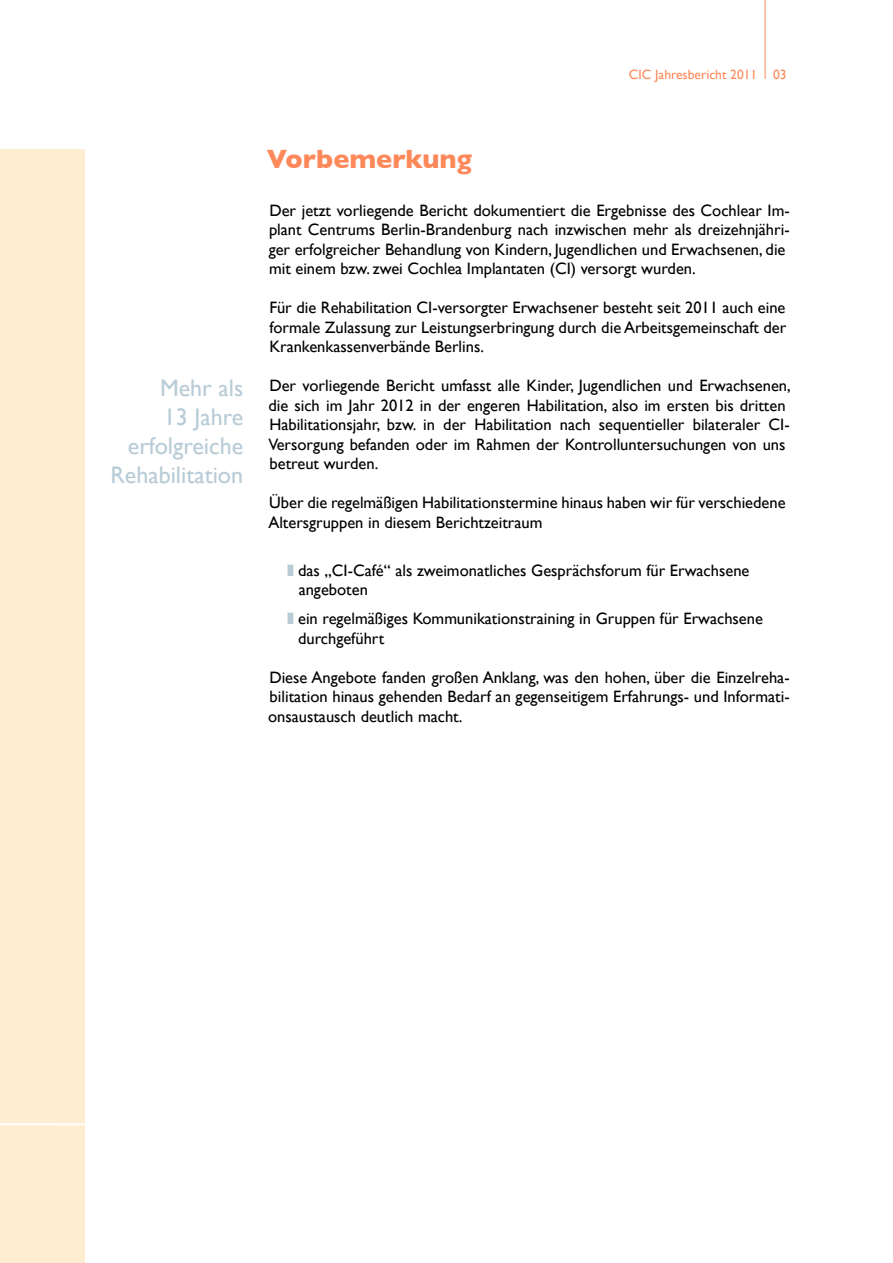
<style>
.page{position:relative;width:893px;height:1263px;background:#fff}
.page>*{position:absolute;margin:0;border:0;box-sizing:border-box;transform-origin:0 0}
.t1{font:700 27px "Gill Sans";color:#fd885a}
.t2{font:24px/28.8px "Gill Sans";color:#b8cbd6;text-align:right}
.t3{font:16.5px/19.5px "Gill Sans";color:#000}
.t4{font:13.5px "Gill Sans";color:#fd885a}
.s1{color:#b8cbd6}
</style>
<div class="page">
<hr style="left:765px;top:0;width:1px;height:79px;background:#fd885a">
<div style="left:0;top:149px;width:85px;height:1114px;background:#ffedd1"></div>
<svg style="left:0;top:1123px;width:85px;height:3px"></svg>
<p class="t4" style="left:629px;top:66px;width:159px">CIC Jahresbericht 2011 03</p>
<h2 class="t2" style="left:110px;top:373px;width:134px">Mehr als<br>13 Jahre erfolgreiche<br>Rehabilitation</h2>
<h1 class="t1" style="left:267px;top:143px;width:207px">Vorbemerkung</h1>
<p class="t3" style="left:269px;top:200px;width:522px">Der jetzt vorliegende Bericht dokumentiert die Ergebnisse des Cochlear Im&shy;plant Centrums Berlin-Brandenburg nach inzwischen mehr als dreizehnjähri&shy;ger erfolgreicher Behandlung von Kindern, Jugendlichen und Erwachsenen, die mit einem bzw. zwei Cochlea Implantaten (CI) versorgt wurden.</p>
<p class="t3" style="left:269px;top:298px;width:518px;text-align:justify">Für die Rehabilitation CI-versorgter Erwachsener besteht seit 2011 auch eine formale Zulassung zur Leistungserbringung durch die Arbeitsgemeinschaft der Krankenkassenverbände Berlins.</p>
<p class="t3" style="left:268px;top:376px;width:524px">Der vorliegende Bericht umfasst alle Kinder, Jugendlichen und Erwachsenen, die sich im Jahr 2012 in der engeren Habilitation, also im ersten bis dritten Habilitationsjahr, bzw. in der Habilitation nach sequentieller bilateraler CI-Versorgung befanden oder im Rahmen der Kontrolluntersuchungen von uns betreut wurden.</p>
<p class="t3" style="left:268px;top:493px;width:519px">Über die regelmäßigen Habilitationstermine hinaus haben wir für verschiedene<br>Altersgruppen in diesem Berichtzeitraum</p>
<p class="t3" style="left:299px;top:560px;width:452px;text-indent:-12px"><span class="s1">❚</span> das „CI-Café“ als zweimonatliches Gesprächsforum für Erwachsene angeboten</p>
<p class="t3" style="left:298px;top:608px;width:466px;text-indent:-11px"><span class="s1">❚</span> ein regelmäßiges Kommunikationstraining in Gruppen für Erwachsene durchgeführt</p>
<p class="t3" style="left:268px;top:667px;width:523px;text-align:justify">Diese Angebote fanden großen Anklang, was den hohen, über die Einzelreha&shy;bilitation hinaus gehenden Bedarf an gegenseitigem Erfahrungs- und Informati&shy;onsaustausch deutlich macht.</p>
</div>
